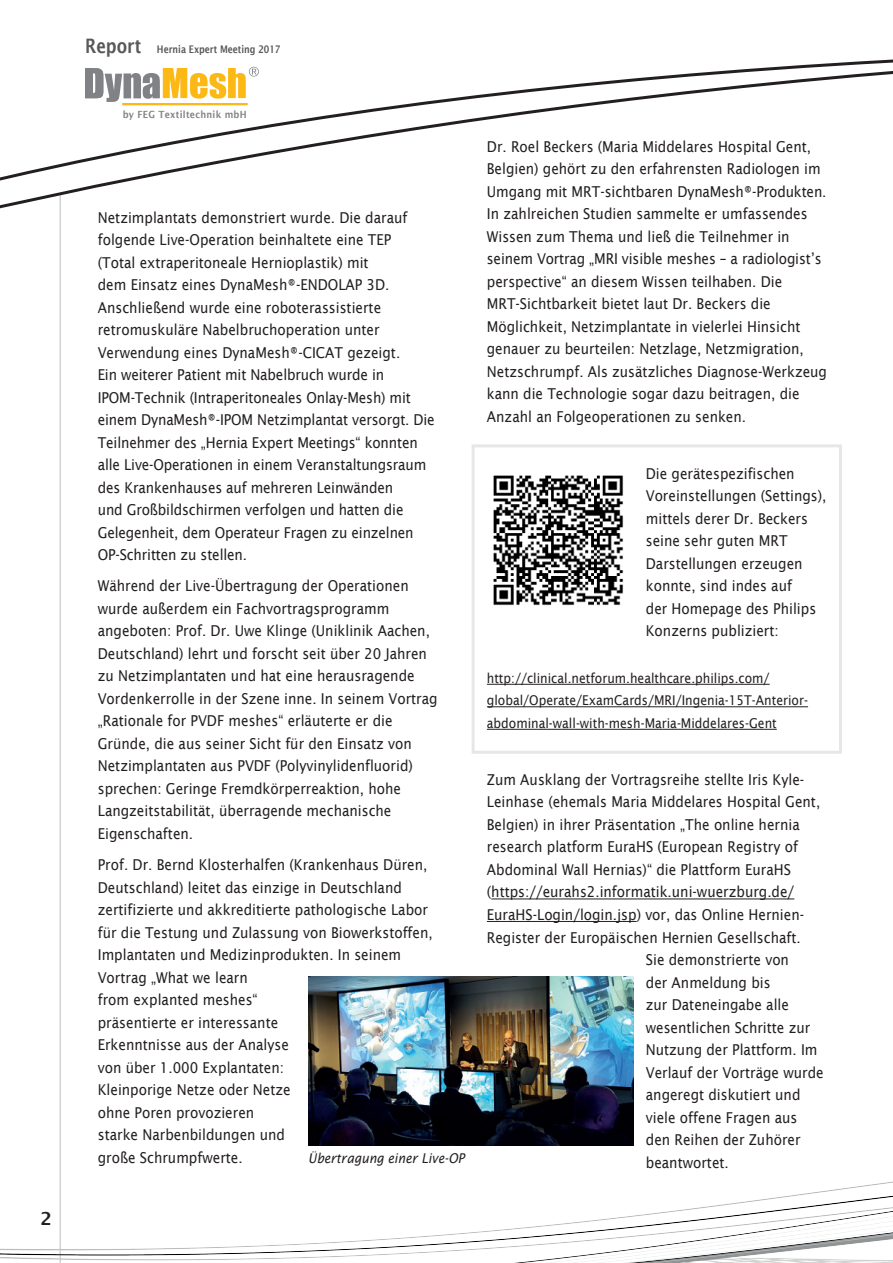
<style>
.page{position:relative;width:893px;height:1263px;background:#fff}
.page>*{position:absolute;margin:0;border:0;box-sizing:border-box;transform-origin:0 0}
.t1{font:600 18px "Lucida Sans";color:#231f20}
.t2{font:15px/22.5px "Lucida Sans";color:#231f20;scale:.9 1}
.t3{font:13.5px/22.5px "Lucida Sans";color:#231f20;scale:.9 1}
.t4{font:italic 13.5px "Lucida Sans";color:#231f20;scale:.9 1}
.t5{font:600 10.5px "Lucida Sans";color:#57585a;scale:.82 1}
.t6{font:600 9.9px "Lucida Sans";letter-spacing:.03em;color:#808285;scale:.9 1}
.s1{font-size:19.95px}
</style>
<div class="page">
<hr style="left:60px;top:190px;width:1px;height:1073px;background:#d1d2d4">
<img style="left:0;top:1133px;width:893px;height:130px">
<svg style="left:0;top:59px;width:893px;height:161px"></svg>
<svg style="left:85px;top:67px;width:174px;height:35px"></svg>
<hr style="left:122px;top:103px;width:125px;height:2px;background:#fcb814">
<hr style="left:487px;top:684px;width:283px;height:1px;background:#231f20">
<hr style="left:487px;top:706px;width:321px;height:1px;background:#231f20">
<hr style="left:487px;top:729px;width:290px;height:1px;background:#231f20">
<hr style="left:491px;top:898px;width:303px;height:1px;background:#231f20">
<hr style="left:487px;top:921px;width:150px;height:1px;background:#231f20">
<div style="left:472px;top:444px;width:370px;height:310px;border:3px solid #e6e7e9"></div>
<img style="left:493px;top:475px;width:131px;height:131px">
<img style="left:308px;top:976px;width:325px;height:170px">
<p class="t1" style="left:40px;top:1208px;width:13px">2</p>
<p class="t5" style="left:85px;top:44px;width:240px"><span class="s1">Report</span> Hernia Expert Meeting 2017</p>
<p class="t6" style="left:123px;top:109px;width:139px">by FEG Textiltechnik mbH</p>
<p class="t2" style="left:98px;top:206px;width:376px">Netzimplantats demonstriert wurde. Die darauf folgende Live-Operation beinhaltete eine TEP<br>(Total extraperitoneale Hernioplastik) mit<br>dem Einsatz eines DynaMesh®-ENDOLAP 3D.<br>Anschließend wurde eine roboterassistierte retromuskuläre Nabelbruchoperation unter Verwendung eines DynaMesh®-CICAT gezeigt.<br>Ein weiterer Patient mit Nabelbruch wurde in IPOM-Technik (Intraperitoneales Onlay-Mesh) mit einem DynaMesh®-IPOM Netzimplantat versorgt. Die Teilnehmer des „Hernia Expert Meetings“ konnten alle Live-Operationen in einem Veranstaltungsraum des Krankenhauses auf mehreren Leinwänden<br>und Großbildschirmen verfolgen und hatten die Gelegenheit, dem Operateur Fragen zu einzelnen OP-Schritten zu stellen.</p>
<p class="t2" style="left:98px;top:575px;width:379px">Während der Live-Übertragung der Operationen wurde außerdem ein Fachvortragsprogramm angeboten: Prof. Dr. Uwe Klinge (Uniklinik Aachen, Deutschland) lehrt und forscht seit über 20 Jahren zu Netzimplantaten und hat eine herausragende Vordenkerrolle in der Szene inne. In seinem Vortrag „Rationale for PVDF meshes“ erläuterte er die Gründe, die aus seiner Sicht für den Einsatz von Netzimplantaten aus PVDF (Polyvinylidenfluorid) sprechen: Geringe Fremdkörperreaktion, hohe Langzeitstabilität, überragende mechanische Eigenschaften.</p>
<p class="t2" style="left:98px;top:853px;width:374px">Prof. Dr. Bernd Klosterhalfen (Krankenhaus Düren, Deutschland) leitet das einzige in Deutschland zertifizierte und akkreditierte pathologische Labor für die Testung und Zulassung von Biowerkstoffen, Implantaten und Medizinprodukten. In seinem Vortrag „What we learn<br>from explanted meshes“<br>präsentierte er interessante<br>Erkenntnisse aus der Analyse<br>von über 1.000 Explantaten:<br>Kleinporige Netze oder Netze<br>ohne Poren provozieren<br>starke Narbenbildungen und<br>große Schrumpfwerte.</p>
<p class="t4" style="left:308px;top:1150px;width:175px">Übertragung einer Live-OP</p>
<p class="t2" style="left:487px;top:135px;width:379px">Dr. Roel Beckers (Maria Middelares Hospital Gent, Belgien) gehört zu den erfahrensten Radiologen im Umgang mit MRT-sichtbaren DynaMesh®-Produkten.<br>In zahlreichen Studien sammelte er umfassendes Wissen zum Thema und ließ die Teilnehmer in seinem Vortrag „MRI visible meshes – a radiologist’s perspective“ an diesem Wissen teilhaben. Die MRT-Sichtbarkeit bietet laut Dr. Beckers die Möglichkeit, Netzimplantate in vielerlei Hinsicht genauer zu beurteilen: Netzlage, Netzmigration, Netzschrumpf. Als zusätzliches Diagnose-Werkzeug kann die Technologie sogar dazu beitragen, die Anzahl an Folgeoperationen zu senken.</p>
<p class="t2" style="left:646px;top:462px;width:202px">Die gerätespezifischen<br>Voreinstellungen (Settings), mittels derer Dr. Beckers seine sehr guten MRT<br>Darstellungen erzeugen konnte, sind indes auf<br>der Homepage des Philips<br>Konzerns publiziert:</p>
<p class="t3" style="left:487px;top:667px;width:358px">http://clinical.netforum.healthcare.philips.com/ global/Operate/ExamCards/MRI/Ingenia-15T-Anterior&shy;abdominal-wall-with-mesh-Maria-Middelares-Gent</p>
<p class="t2" style="left:487px;top:768px;width:354px">Zum Ausklang der Vortragsreihe stellte Iris Kyle-</p>
<p class="t2" style="left:487px;top:791px;width:372px">Leinhase (ehemals Maria Middelares Hospital Gent,</p>
<p class="t2" style="left:487px;top:813px;width:349px">Belgien) in ihrer Präsentation „The online hernia</p>
<p class="t2" style="left:487px;top:836px;width:347px">research platform EuraHS (European Registry of</p>
<p class="t2" style="left:487px;top:858px;width:339px">Abdominal Wall Hernias)“ die Plattform EuraHS</p>
<p class="t2" style="left:487px;top:881px;width:343px">(https://eurahs2.informatik.uni-wuerzburg.de/</p>
<p class="t2" style="left:487px;top:903px;width:354px">EuraHS-Login/login.jsp) vor, das Online Hernien-</p>
<p class="t2" style="left:487px;top:926px;width:350px">Register der Europäischen Hernien Gesellschaft.</p>
<p class="t2" style="left:646px;top:948px;width:161px">Sie demonstrierte von</p>
<p class="t2" style="left:646px;top:971px;width:140px">der Anmeldung bis</p>
<p class="t2" style="left:646px;top:993px;width:161px">zur Dateneingabe alle</p>
<p class="t2" style="left:646px;top:1016px;width:184px">wesentlichen Schritte zur</p>
<p class="t2" style="left:646px;top:1038px;width:192px">Nutzung der Plattform. Im</p>
<p class="t2" style="left:646px;top:1061px;width:199px">Verlauf der Vorträge wurde</p>
<p class="t2" style="left:646px;top:1083px;width:173px">angeregt diskutiert und</p>
<p class="t2" style="left:646px;top:1106px;width:170px">viele offene Fragen aus</p>
<p class="t2" style="left:646px;top:1128px;width:173px">den Reihen der Zuhörer</p>
<p class="t2" style="left:646px;top:1151px;width:94px">beantwortet.</p>
</div>
